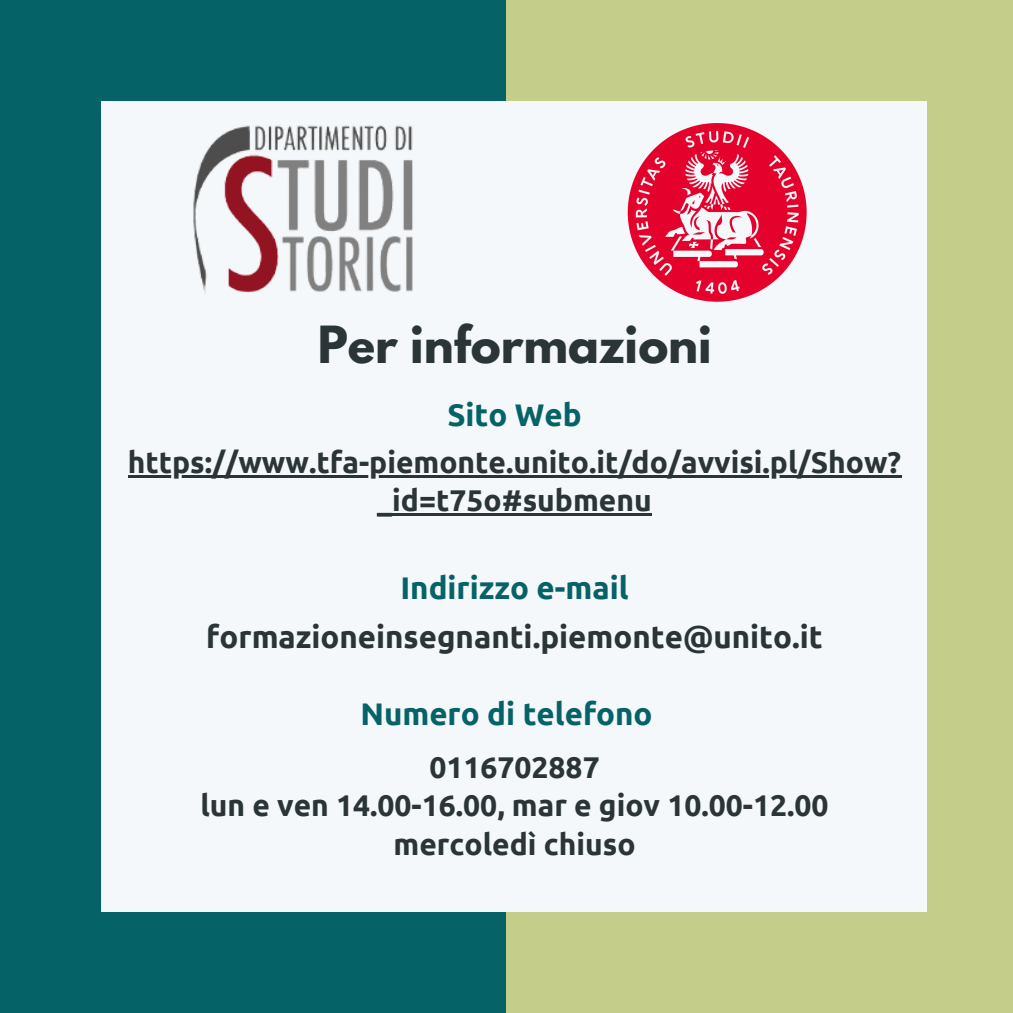
<style>
.page{position:relative;width:1013px;height:1013px;background:#fff}
.page>*{position:absolute;margin:0;border:0;box-sizing:border-box;transform-origin:0 0}
.t1{font:700 45.38px "League Spartan";color:#2b3538}
.t2{font:700 31.25px "Ubuntu";color:#056367}
.t3{font:700 31.25px "Ubuntu";color:#2b3538}
.t4{font:700 30px/38.5px "Ubuntu";color:#2b3538;text-align:center}
</style>
<div class="page">
<div style="left:0;top:0;width:1012px;height:1012px;background:#056367"></div>
<div style="left:506px;top:0;width:506px;height:1012px;background:#c5cd8a"></div>
<div style="left:101px;top:101px;width:825px;height:810px;background:#f5f8fa"></div>
<img style="left:627px;top:123px;width:180px;height:179px">
<img style="left:193px;top:125px;width:220px;height:169px">
<hr style="left:128px;top:474px;width:773px;height:3px;background:#2b3538">
<hr style="left:377px;top:513px;width:275px;height:3px;background:#2b3538">
<h1 class="t1" style="left:318px;top:322px;width:396px">Per informazioni</h1>
<p class="t2" style="left:447px;top:396px;width:136px">Sito Web</p>
<p class="t4" style="left:128px;top:442px;width:775px">https://www.tfa-piemonte.unito.it/do/avvisi.pl/Show? _id=t75o#submenu</p>
<p class="t2" style="left:400px;top:570px;width:230px">Indirizzo e-mail</p>
<p class="t3" style="left:206px;top:619px;width:618px">formazioneinsegnanti.piemonte@unito.it</p>
<p class="t2" style="left:360px;top:695px;width:294px">Numero di telefono</p>
<p class="t4" style="left:200px;top:747px;width:629px">0116702887<br>lun e ven 14.00-16.00, mar e giov 10.00-12.00 mercoledì chiuso</p>
</div>
